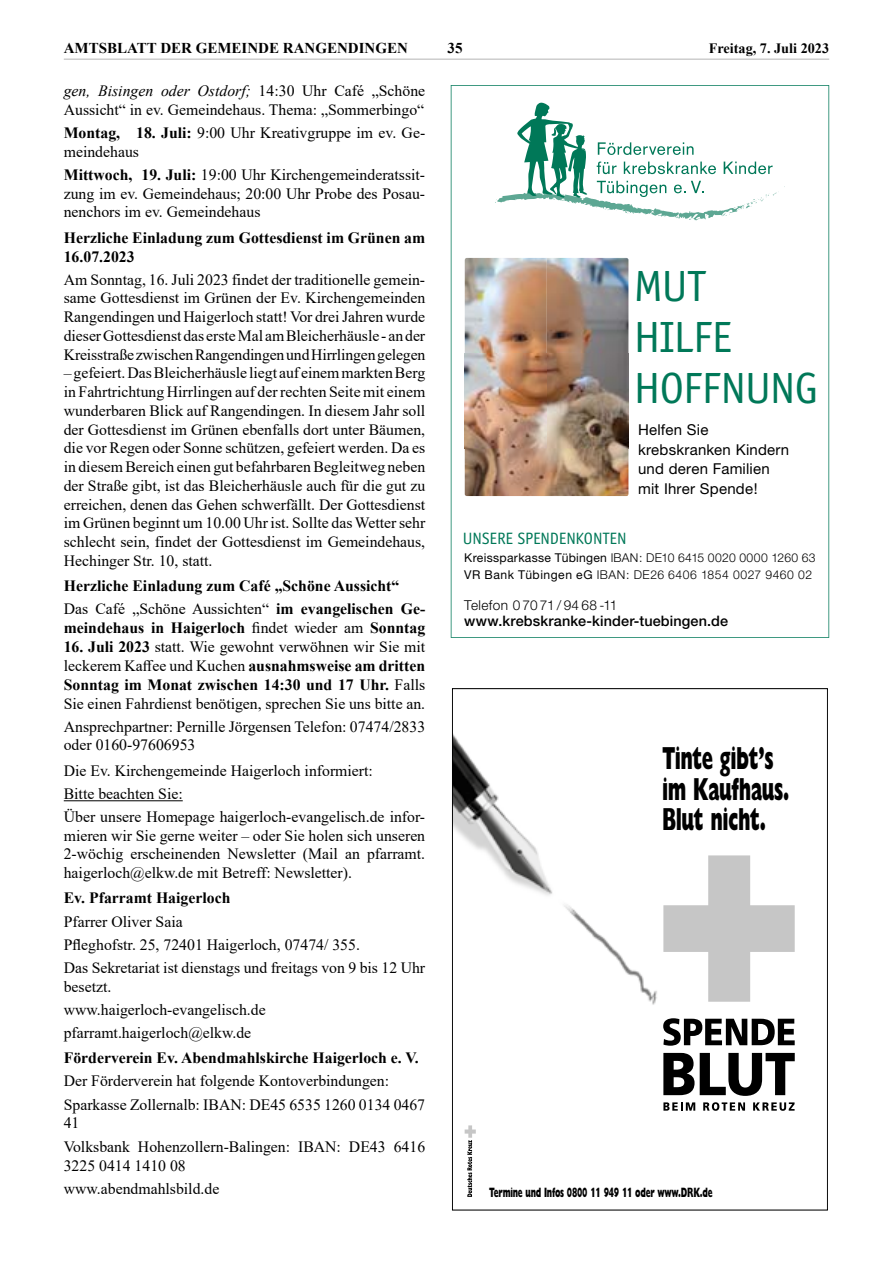
<style>
.page{position:relative;width:893px;height:1263px;background:#fff}
.page>*{position:absolute;margin:0;border:0;box-sizing:border-box;transform-origin:0 0}
.t1{font:45px/51px "Officina Sans";letter-spacing:-.015em;color:#007858}
.t2{font:31.95px/30.5px "Gill Sans DRK";color:#000;scale:.91 1}
.t3{font:16.95px "Officina Sans";letter-spacing:-.005em;color:#007858}
.t4{font:15.75px/18.8px "Times New Roman";color:#000}
.t5{font:700 15.75px/18.9px "Times New Roman";color:#000}
.t6{font:15px/19.5px "Helvetica Neue";letter-spacing:.015em;color:#000}
.t7{font:700 15px "Times New Roman";color:#000}
.t8{font:500 14.4px "Helvetica Neue";letter-spacing:.01em;color:#000}
.t9{font:700 14.25px "Times New Roman";color:#000}
.t10{font:13.65px "Gill Sans DRK";color:#000;scale:.91 1}
.t11{font:300 13.65px "Helvetica Neue";letter-spacing:.025em;color:#000}
.t12{font:300 12.15px/16.6px "Helvetica Neue";letter-spacing:.035em;color:#000}
.s1{font-style:italic}
.s2{font-weight:700}
.s3{font-weight:400}
</style>
<div class="page">
<hr style="left:64px;top:59px;width:765px;height:1px;background:#000">
<hr style="left:64px;top:800px;width:119px;height:1px;background:#000">
<svg style="left:451px;top:85px;width:378px;height:553px"></svg>
<svg style="left:495px;top:102px;width:290px;height:118px"></svg>
<img style="left:465px;top:258px;width:163px;height:238px">
<svg style="left:465px;top:1125px;width:11px;height:72px"></svg>
<svg style="left:663px;top:855px;width:132px;height:147px"></svg>
<svg style="left:663px;top:1102px;width:32px;height:9px"></svg>
<svg style="left:703px;top:1102px;width:42px;height:9px"></svg>
<svg style="left:753px;top:1102px;width:42px;height:9px"></svg>
<svg style="left:663px;top:1053px;width:132px;height:43px"></svg>
<svg style="left:663px;top:1018px;width:132px;height:28px"></svg>
<img style="left:564px;top:905px;width:93px;height:100px">
<img style="left:454px;top:735px;width:99px;height:160px">
<p class="t7" style="left:64px;top:37px;width:346px">AMTSBLATT DER GEMEINDE RANGENDINGEN</p>
<p class="t7" style="left:447px;top:37px;width:16px">35</p>
<p class="t9" style="left:709px;top:38px;width:122px">Freitag, 7. Juli 2023</p>
<p class="t4" style="left:64px;top:81px;width:363px"><span class="s1">gen, Bisingen oder Ostdorf;</span> 14:30 Uhr Café „Schöne<br>Aussicht“ in ev. Gemeindehaus. Thema: „Sommerbingo“</p>
<p class="t4" style="left:64px;top:123px;width:363px"><span class="s2">Montag, 18. Juli:</span> 9:00 Uhr Kreativgruppe im ev. Ge&shy;meindehaus</p>
<p class="t4" style="left:64px;top:165px;width:363px;text-align:justify"><span class="s2">Mittwoch, 19. Juli:</span> 19:00 Uhr Kirchengemeinderatssit&shy;zung im ev. Gemeindehaus; 20:00 Uhr Probe des Posau&shy;nenchors im ev. Gemeindehaus</p>
<p class="t5" style="left:64px;top:228px;width:363px">Herzliche Einladung zum Gottesdienst im Grünen am<br>16.07.2023</p>
<p class="t4" style="left:64px;top:269px;width:363px;text-align:justify">Am Sonntag, 16. Juli 2023 findet der traditionelle gemein&shy;same Gottesdienst im Grünen der Ev. Kirchengemeinden Rangendingen und Haigerloch statt! Vor drei Jahren wurde dieser Gottesdienst das erste Mal am Bleicherhäusle - an der Kreisstraße zwischen Rangendingen und Hirrlingen gelegen</p>
<p class="t4" style="left:64px;top:363px;width:363px;text-align:justify">– gefeiert. Das Bleicherhäusle liegt auf einem markten Berg in Fahrtrichtung Hirrlingen auf der rechten Seite mit einem wunderbaren Blick auf Rangendingen. In diesem Jahr soll der Gottesdienst im Grünen ebenfalls dort unter Bäumen, die vor Regen oder Sonne schützen, gefeiert werden. Da es in diesem Bereich einen gut befahrbaren Begleitweg neben der Straße gibt, ist das Bleicherhäusle auch für die gut zu erreichen, denen das Gehen schwerfällt. Der Gottesdienst im Grünen beginnt um 10.00 Uhr ist. Sollte das Wetter sehr schlecht sein, findet der Gottesdienst im Gemeindehaus, Hechinger Str. 10, statt.</p>
<p class="t5" style="left:64px;top:574px;width:363px;line-height:23.1px">Herzliche Einladung zum Café „Schöne Aussicht“<br><span class="s3">Das Café „Schöne Aussichten“</span> im evangelischen Ge-</p>
<p class="t5" style="left:64px;top:618px;width:363px">meindehaus in Haigerloch <span class="s3">findet wieder am</span> Sonntag</p>
<p class="t4" style="left:64px;top:637px;width:363px;text-align:justify"><span class="s2">16. Juli 2023</span> statt. Wie gewohnt verwöhnen wir Sie mit leckerem Kaffee und Kuchen <span class="s2">ausnahmsweise am dritten Sonntag im Monat zwischen 14:30 und 17 Uhr.</span> Falls Sie einen Fahrdienst benötigen, sprechen Sie uns bitte an.</p>
<p class="t4" style="left:64px;top:716px;width:363px">Ansprechpartner: Pernille Jörgensen Telefon: 07474/2833 oder 0160-97606953</p>
<p class="t4" style="left:64px;top:758px;width:363px;line-height:23.1px">Die Ev. Kirchengemeinde Haigerloch informiert:<br>Bitte beachten Sie:<br>Über unsere Homepage haigerloch-evangelisch.de infor-</p>
<p class="t4" style="left:64px;top:825px;width:363px;text-align:justify">mieren wir Sie gerne weiter – oder Sie holen sich unseren 2-wöchig erscheinenden Newsletter (Mail an pfarramt. haigerloch@elkw.de mit Betreff: Newsletter).</p>
<p class="t5" style="left:64px;top:888px;width:168px">Ev. Pfarramt Haigerloch</p>
<p class="t4" style="left:64px;top:909px;width:363px;line-height:23.1px">Pfarrer Oliver Saia<br>Pfleghofstr. 25, 72401 Haigerloch, 07474/ 355.<br>Das Sekretariat ist dienstags und freitags von 9 bis 12 Uhr</p>
<p class="t4" style="left:64px;top:974px;width:203px;line-height:23.1px">besetzt. www.haigerloch-evangelisch.de pfarramt.haigerloch@elkw.de</p>
<p class="t5" style="left:64px;top:1048px;width:356px">Förderverein Ev. Abendmahlskirche Haigerloch e. V.</p>
<p class="t4" style="left:64px;top:1069px;width:363px;line-height:23.1px">Der Förderverein hat folgende Kontoverbindungen:<br>Sparkasse Zollernalb: IBAN: DE45 6535 1260 0134 0467</p>
<p class="t4" style="left:64px;top:1111px;width:363px;line-height:23.1px">41<br>Volksbank Hohenzollern-Balingen: IBAN: DE43 6416</p>
<p class="t4" style="left:64px;top:1153px;width:157px;line-height:23.1px">3225 0414 1410 08 www.abendmahlsbild.de</p>
<h1 class="t1" style="left:634px;top:261px;width:186px">MUT<br>HILFE<br>HOFFNUNG</h1>
<p class="t6" style="left:638px;top:420px;width:152px">Helfen Sie krebskranken Kindern und deren Familien mit Ihrer Spende!</p>
<p class="t3" style="left:463px;top:529px;width:165px">UNSERE SPENDENKONTEN</p>
<p class="t12" style="left:464px;top:549px;width:353px"><span class="s3">Kreissparkasse Tübingen</span> IBAN: DE10 6415 0020 0000 1260 63<br><span class="s3">VR Bank Tübingen eG</span> IBAN: DE26 6406 1854 0027 9460 02</p>
<p class="t11" style="left:464px;top:597px;width:155px">Telefon 0 70 71 / 94 68 -11</p>
<p class="t8" style="left:464px;top:612px;width:265px">www.krebskranke-kinder-tuebingen.de</p>
<h2 class="t2" style="left:662px;top:743px;width:141px">Tinte gibt’s im Kaufhaus.<br>Blut nicht.</h2>
<p class="t10" style="left:489px;top:1184px;width:247px">Termine und Infos 0800 11 949 11 oder www.DRK.de</p>
</div>
